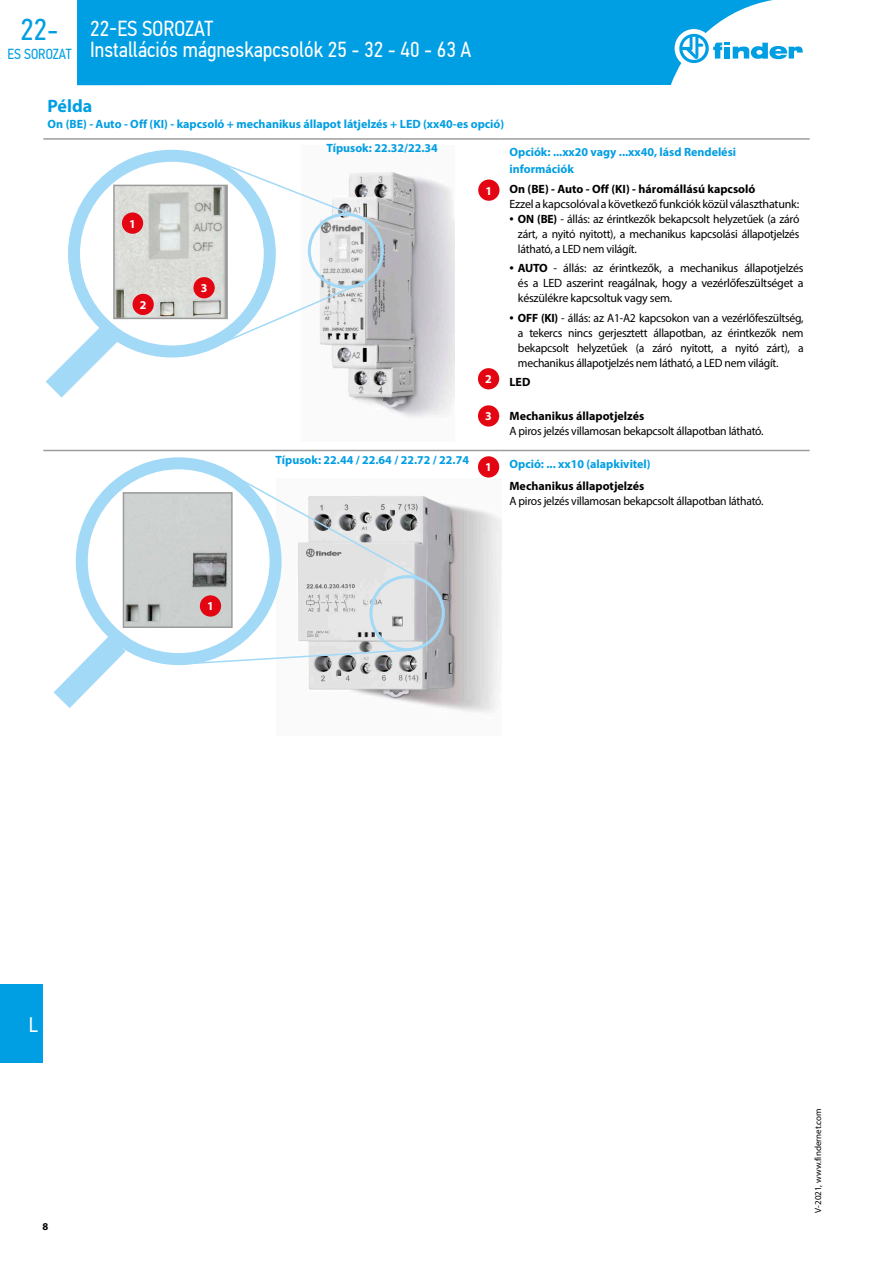
<style>
.page{position:relative;width:893px;height:1263px;background:#fff}
.page>*{position:absolute;margin:0;border:0;box-sizing:border-box;transform-origin:0 0}
.t1{font:30.3px "PF Din Text Cond Pro";color:#009ee3}
.t2{font:21.75px/21px "PF Din Text Cond Pro";color:#fff}
.t3{font:21px "PF Din Text Cond Pro";color:#fff}
.t4{font:700 18px "Myriad Pro";color:#009ee3}
.t5{font:14.55px "PF Din Text Cond Pro";color:#009ee3}
.t6{font:12px/15px "Myriad Pro";letter-spacing:-.02em;color:#000;text-align:justify}
.t7{font:700 12px/16.2px "Myriad Pro";color:#009ee3}
.t8{font:700 12px "Myriad Pro";color:#000}
.t9{font:700 12px "Myriad Pro";color:#fff}
.t10{font:700 10.5px "Myriad Pro";color:#000}
.t11{font:9px "Myriad Pro";color:#000}
.s1{font-size:15.75px}
.s2{font-weight:700}
</style>
<div class="page">
<hr style="left:43px;top:138px;width:456px;height:2px;background:#9c9c9c">
<hr style="left:499px;top:138px;width:311px;height:2px;background:#9c9c9c">
<hr style="left:43px;top:450px;width:456px;height:1px;background:#9c9c9c">
<hr style="left:499px;top:450px;width:311px;height:1px;background:#9c9c9c">
<img style="left:307px;top:172px;width:147px;height:246px">
<div style="left:68px;top:150px;width:208px;height:207px;border:12px solid #a1d9f7;border-radius:50%"></div>
<div style="left:308px;top:213px;width:76px;height:76px;border:3px solid #a1d9f7;border-radius:50%"></div>
<svg style="left:45px;top:301px;width:97px;height:97px"></svg>
<img style="left:116px;top:188px;width:109px;height:128px">
<div style="left:113px;top:185px;width:115px;height:134px;border:2px solid #9c9c9c"></div>
<div style="left:122px;top:212px;width:21px;height:22px;background:#e30612;border-radius:50%"></div>
<div style="left:133px;top:294px;width:21px;height:21px;background:#e30612;border-radius:50%"></div>
<div style="left:193px;top:277px;width:22px;height:21px;background:#e30612;border-radius:50%"></div>
<svg style="left:209px;top:157px;width:148px;height:61px"></svg>
<svg style="left:202px;top:278px;width:168px;height:75px"></svg>
<img style="left:277px;top:497px;width:225px;height:215px">
<svg style="left:82px;top:463px;width:194px;height:196px"></svg>
<div style="left:76px;top:457px;width:206px;height:208px;border:12px solid #a1d9f7;border-radius:50%"></div>
<div style="left:369px;top:575px;width:76px;height:76px;border:3px solid #a1d9f7;border-radius:50%"></div>
<svg style="left:53px;top:611px;width:96px;height:97px"></svg>
<img style="left:126px;top:495px;width:104px;height:130px">
<div style="left:123px;top:492px;width:110px;height:136px;border:2px solid #9c9c9c"></div>
<svg style="left:215px;top:465px;width:211px;height:117px"></svg>
<svg style="left:175px;top:648px;width:236px;height:18px"></svg>
<div style="left:478px;top:179px;width:21px;height:22px;background:#e30612;border-radius:50%"></div>
<div style="left:478px;top:368px;width:21px;height:21px;background:#e30612;border-radius:50%"></div>
<div style="left:478px;top:405px;width:21px;height:22px;background:#e30612;border-radius:50%"></div>
<div style="left:200px;top:595px;width:21px;height:22px;background:#e30612;border-radius:50%"></div>
<div style="left:478px;top:456px;width:21px;height:21px;background:#e30612;border-radius:50%"></div>
<div style="left:0;top:984px;width:43px;height:79px;background:#009ee3"></div>
<div style="left:77px;top:0;width:696px;height:85px;background:#009ee3"></div>
<div style="left:675px;top:29px;width:38px;height:39px;background:#fff;border-radius:50%"></div>
<svg style="left:679px;top:34px;width:124px;height:29px"></svg>
<h1 class="t1" style="left:21px;top:11px;width:39px">22-</h1>
<p class="t5" style="left:7px;top:46px;width:66px">ES SOROZAT</p>
<h2 class="t2" style="left:90px;top:18px;width:383px">22-ES SOROZAT<br>Installációs mágneskapcsolók 25 - 32 - 40 - 63 A</h2>
<h3 class="t4" style="left:48px;top:94px;width:46px">Példa</h3>
<p class="t7" style="left:48px;top:115px;width:458px">On (BE) - Auto - Off (KI) - kapcsoló + mechanikus állapot látjelzés + LED (xx40-es opció)</p>
<p class="t9" style="left:129px;top:216px;width:8px">1</p>
<p class="t9" style="left:140px;top:297px;width:8px">2</p>
<p class="t9" style="left:201px;top:280px;width:8px">3</p>
<p class="t9" style="left:207px;top:599px;width:8px">1</p>
<p class="t7" style="left:326px;top:140px;width:113px">Típusok: 22.32/22.34</p>
<p class="t7" style="left:509px;top:144px;width:228px">Opciók: ...xx20 vagy ...xx40, lásd Rendelési információk</p>
<p class="t8" style="left:509px;top:181px;width:247px">On (BE) - Auto - Off (KI) - háromállású kapcsoló</p>
<p class="t6" style="left:509px;top:196px;width:291px">Ezzel a kapcsolóval a következő funkciók közü l választhatunk:</p>
<p class="t6" style="left:518px;top:211px;width:283px;text-indent:-9px"><span class="s1">•</span> <span class="s2">ON (BE)</span> - állás: az érintkezők bekapcsolt helyzetűek (a záró zárt, a nyitó nyitott), a mechanikus kapcsolási állapotjelzés látható, a LED nem világít.</p>
<p class="t6" style="left:518px;top:261px;width:287px;text-indent:-9px"><span class="s1">•</span> <span class="s2">AUTO</span> - állás: az érintkezők, a mechanikus állapotjelzés és a LED aszerint reagálnak, hogy a vezérlőfeszü ltséget a készü lékre kapcsoltuk vagy sem.</p>
<p class="t6" style="left:518px;top:310px;width:287px;text-indent:-9px"><span class="s1">•</span> <span class="s2">OFF (KI)</span> - állás: az A1-A2 kapcsokon van a vezérlőfeszü ltség, a tekercs nincs gerjesztett állapotban, az érintkezők nem bekapcsolt helyzetűek (a záró nyitott, a nyitó zárt), a mechanikus állapotjelzés nem látható, a LED nem világít.</p>
<p class="t8" style="left:509px;top:374px;width:22px">LED</p>
<p class="t8" style="left:509px;top:408px;width:136px">Mechanikus állapotjelzés</p>
<p class="t6" style="left:509px;top:423px;width:256px">A piros jelzés villamosan bekapcsolt állapotban látható.</p>
<p class="t7" style="left:276px;top:451px;width:195px">Típusok: 22.44 / 22.64 / 22.72 / 22.74</p>
<p class="t7" style="left:509px;top:455px;width:143px">Opció: ... xx10 (alapkivitel)</p>
<p class="t8" style="left:509px;top:478px;width:136px">Mechanikus állapotjelzés</p>
<p class="t6" style="left:509px;top:493px;width:256px">A piros jelzés villamosan bekapcsolt állapotban látható.</p>
<p class="t9" style="left:485px;top:183px;width:8px">1</p>
<p class="t9" style="left:485px;top:371px;width:8px">2</p>
<p class="t9" style="left:485px;top:409px;width:8px">3</p>
<p class="t9" style="left:485px;top:459px;width:8px">1</p>
<h3 class="t3" style="left:29px;top:1012px;width:11px">L</h3>
<p class="t10" style="left:43px;top:1219px;width:7px">8</p>
<p class="t11" style="left:812px;top:1213px;width:106px;rotate:-90deg">V-2021, www.findernet.com</p>
</div>
